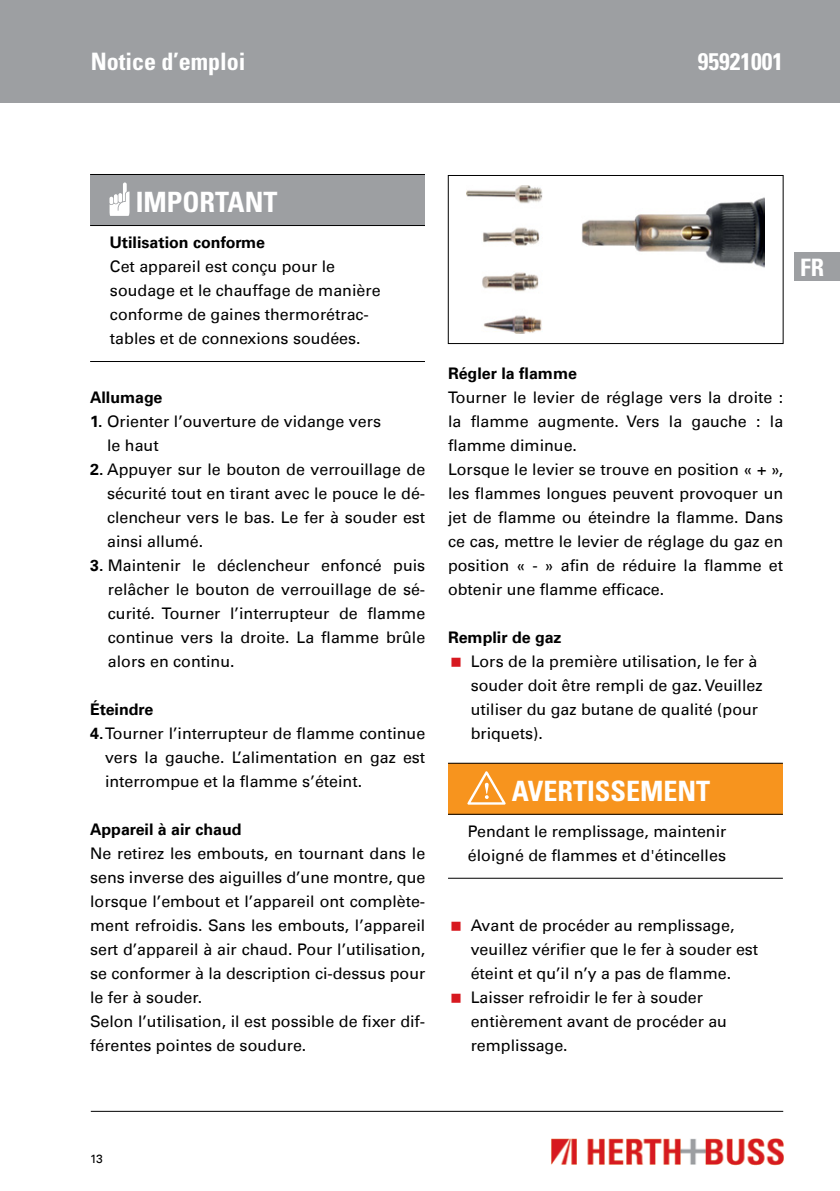
<style>
.page{position:relative;width:840px;height:1191px;background:#fff}
.page>*{position:absolute;margin:0;border:0;box-sizing:border-box;transform-origin:0 0}
.t1{font:700 condensed 28px "Univers";color:#fff}
.t2{font:700 condensed 24px "Univers";color:#fff}
.t3{font:16px/24px "Univers Com 55 Roman";color:#000}
.t4{font:700 16px "Univers Com 65";color:#000}
.t5{font:12px "Univers Com 55 Roman";color:#000}
.s1{font-family:"Univers Com 65";font-weight:700}
</style>
<div class="page">
<div style="left:0;top:0;width:839px;height:102px;background:#9d9fa2"></div>
<img style="left:551px;top:1138px;width:233px;height:28px">
<hr style="left:91px;top:1111px;width:691px;height:1px;background:#000">
<div style="left:794px;top:252px;width:45px;height:29px;background:#9d9fa2"></div>
<div style="left:90px;top:174px;width:335px;height:51px;background:#9d9fa2"></div>
<hr style="left:90px;top:174px;width:335px;height:1px;background:#000">
<hr style="left:90px;top:225px;width:335px;height:1px;background:#000">
<hr style="left:90px;top:361px;width:335px;height:1px;background:#000">
<svg style="left:109px;top:182px;width:20px;height:34px"></svg>
<img style="left:466px;top:186px;width:298px;height:147px">
<div style="left:448px;top:175px;width:335px;height:169px;border:1px solid #000"></div>
<div style="left:448px;top:763px;width:334px;height:51px;background:#f7941e"></div>
<hr style="left:448px;top:762px;width:334px;height:1px;background:#000">
<hr style="left:448px;top:813px;width:334px;height:1px;background:#000">
<hr style="left:448px;top:877px;width:334px;height:1px;background:#000">
<svg style="left:467px;top:771px;width:38px;height:33px"></svg>
<h2 class="t2" style="left:91px;top:47px;width:156px">NOTICE D’EMPLOI</h2>
<h2 class="t2" style="left:697px;top:47px;width:87px">95921001</h2>
<h1 class="t1" style="left:136px;top:185px;width:143px">IMPORTANT</h1>
<p class="t4" style="left:110px;top:233px;width:156px">Utilisation conforme</p>
<p class="t3" style="left:110px;top:255px;width:272px">Cet appareil est conçu pour le soudage et le chauffage de manière conforme de gaines thermorétrac&shy;tables et de connexions soudées.</p>
<p class="t4" style="left:90px;top:387px;width:74px">Allumage</p>
<p class="t3" style="left:107px;top:409px;width:275px;text-indent:-17px"><span class="s1">1.</span> Orienter l’ouverture de vidange vers le haut</p>
<p class="t3" style="left:107px;top:457px;width:319px;text-align:justify;text-indent:-17px"><span class="s1">2.</span> Appuyer sur le bouton de verrouillage de sécurité tout en tirant avec le pouce le dé&shy;clencheur vers le bas. Le fer à souder est ainsi allumé.</p>
<p class="t3" style="left:108px;top:553px;width:319px;text-align:justify;text-indent:-18px"><span class="s1">3.</span> Maintenir le déclencheur enfoncé puis relâcher le bouton de verrouillage de sé&shy;curité. Tourner l’interrupteur de flamme continue vers la droite. La flamme brûle alors en continu.</p>
<p class="t4" style="left:90px;top:699px;width:65px">Éteindre</p>
<p class="t3" style="left:105px;top:721px;width:321px;text-align:justify;text-indent:-15px"><span class="s1">4.</span>Tourner l’interrupteur de flamme continue vers la gauche. L’alimentation en gaz est interrompue et la flamme s’éteint.</p>
<p class="t4" style="left:90px;top:819px;width:153px">Appareil à air chaud</p>
<p class="t3" style="left:90px;top:841px;width:336px">Ne retirez les embouts, en tournant dans le sens inverse des aiguilles d’une montre, que lorsque l’embout et l’appareil ont complète&shy;ment refroidis. Sans les embouts, l’appareil sert d’appareil à air chaud. Pour l’utilisation, se conformer à la description ci-dessus pour le fer à souder.<br>Selon l’utilisation, il est possible de fixer dif&shy;férentes pointes de soudure.</p>
<h2 class="t2" style="left:799px;top:252px;width:25px">FR</h2>
<p class="t4" style="left:448px;top:363px;width:130px">Régler la flamme</p>
<p class="t3" style="left:448px;top:385px;width:336px">Tourner le levier de réglage vers la droite : la flamme augmente. Vers la gauche : la flamme diminue.<br>Lorsque le levier se trouve en position « + », les flammes longues peuvent provoquer un jet de flamme ou éteindre la flamme. Dans ce cas, mettre le levier de réglage du gaz en position « - » afin de réduire la flamme et obtenir une flamme efficace.</p>
<p class="t4" style="left:448px;top:627px;width:115px">Remplir de gaz</p>
<p class="t3" style="left:470px;top:649px;width:293px">Lors de la première utilisation, le fer à souder doit être rempli de gaz. Veuillez utiliser du gaz butane de qualité (pour briquets).</p>
<h1 class="t1" style="left:511px;top:774px;width:48px">AVERTISSEMENT</h1>
<p class="t3" style="left:467px;top:819px;width:260px">Pendant le remplissage, maintenir éloigné de flammes et d'étincelles</p>
<p class="t3" style="left:470px;top:913px;width:289px">Avant de procéder au remplissage, veuillez vérifier que le fer à souder est éteint et qu’il n’y a pas de flamme.<br>Laisser refroidir le fer à souder entièrement avant de procéder au remplissage.</p>
<p class="t5" style="left:90px;top:1151px;width:14px">13</p>
</div>
